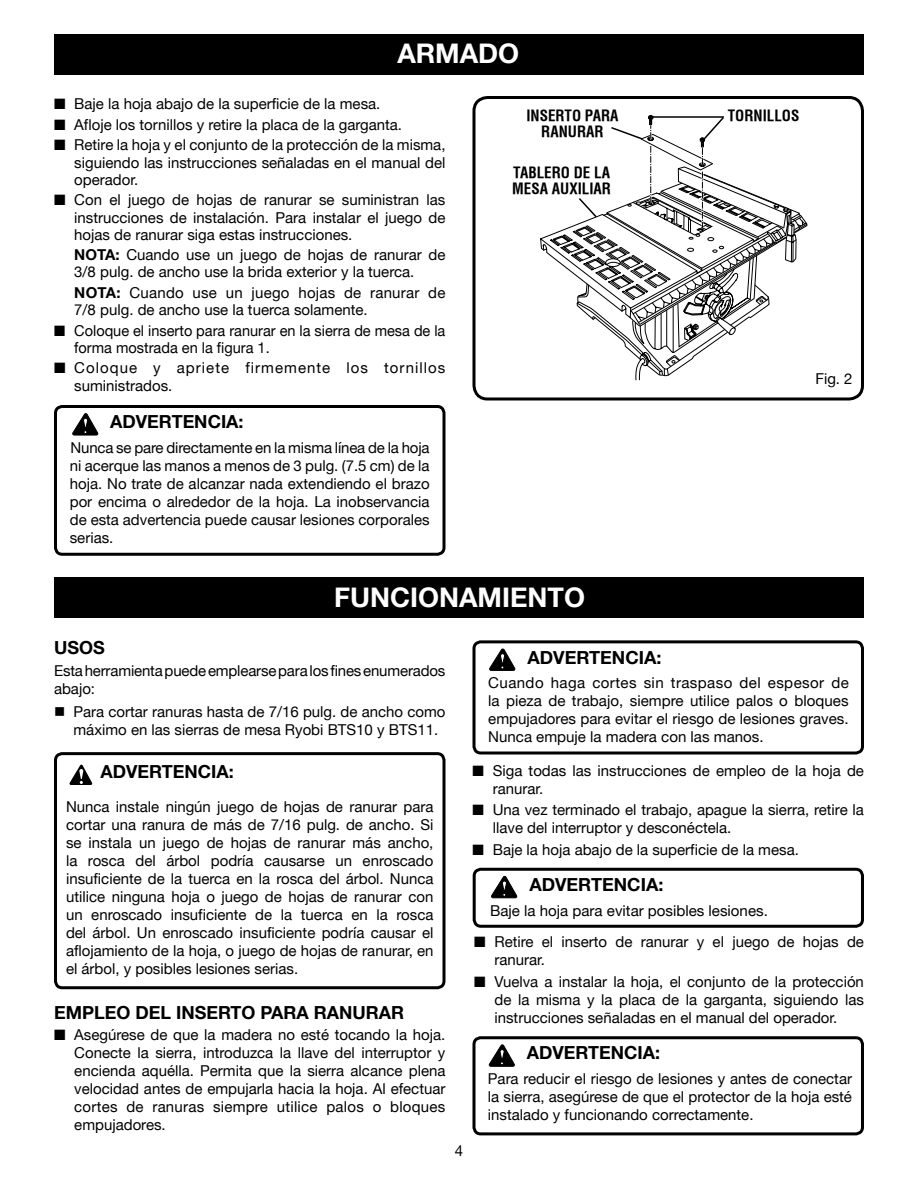
<style>
.page{position:relative;width:918px;height:1188px;background:#fff}
.page>*{position:absolute;margin:0;border:0;box-sizing:border-box;transform-origin:0 0}
.t1{font:700 27px "Helvetica Neue";color:#fff}
.Warning{font:700 18px "Helvetica Neue";color:#000}
.Body_1{font:700 18px "Helvetica Neue";color:#000}
.Heading_2{font:700 18px "Helvetica Neue";color:#000}
.Warning-2{font:15px/18px "Helvetica Neue";color:#000;text-align:justify}
.Body_text{font:15px/18px "Helvetica Neue";letter-spacing:-.01em;color:#000}
.Warning-3{font:15px/17.2px "Helvetica Neue";letter-spacing:.07em;color:#000}
.Callout{font:700 condensed 15px/15.8px "Helvetica";color:#000}
.s1{font-weight:700}
</style>
<div class="page">
<svg style="left:54px;top:405px;width:392px;height:149px"></svg>
<svg style="left:73px;top:414px;width:25px;height:21px"></svg>
<svg style="left:472px;top:96px;width:392px;height:303px"></svg>
<div style="left:54px;top:34px;width:810px;height:40px;background:#000"></div>
<svg style="left:472px;top:640px;width:392px;height:113px"></svg>
<svg style="left:490px;top:649px;width:25px;height:22px"></svg>
<svg style="left:472px;top:867px;width:392px;height:59px"></svg>
<svg style="left:472px;top:1036px;width:392px;height:98px"></svg>
<svg style="left:540px;top:115px;width:268px;height:265px"></svg>
<div style="left:54px;top:578px;width:810px;height:40px;background:#000"></div>
<svg style="left:54px;top:752px;width:392px;height:236px"></svg>
<svg style="left:70px;top:765px;width:22px;height:20px"></svg>
<p class="t1" style="left:397px;top:37px;width:123px">ARMADO</p>
<p class="Warning-2" style="left:54px;top:95px;width:328px">■ Baje la hoja abajo de la superficie de la mesa.</p>
<p class="Warning-2" style="left:54px;top:115px;width:350px">■ Afloje los tornillos y retire la placa de la garganta.</p>
<p class="Warning-2" style="left:74px;top:136px;width:373px;line-height:17.2px;text-indent:-20px">■ Retire la hoja y el conjunto de la protección de la misma, siguiendo las instrucciones señaladas en el manual del operador.</p>
<p class="Warning-2" style="left:74px;top:191px;width:373px;line-height:17.2px;text-indent:-20px">■ Con el juego de hojas de ranurar se suministran las instrucciones de instalación. Para instalar el juego de hojas de ranurar siga estas instrucciones.</p>
<p class="Warning-2" style="left:74px;top:246px;width:373px;line-height:17.2px"><span class="s1">NOTA:</span> Cuando use un juego de hojas de ranurar de<br>3/8 pulg. de ancho use la brida exterior y la tuerca.</p>
<p class="Warning-2" style="left:74px;top:284px;width:373px;line-height:17.2px"><span class="s1">NOTA:</span> Cuando use un juego hojas de ranurar de<br>7/8 pulg. de ancho use la tuerca solamente.</p>
<p class="Warning-2" style="left:74px;top:322px;width:373px;line-height:17.2px;text-indent:-20px">■ Coloque el inserto para ranurar en la sierra de mesa de la forma mostrada en la figura 1.</p>
<p class="Warning-3" style="left:74px;top:359px;width:373px;text-indent:-20px">■ Coloque y apriete firmemente los tornillos suministrados.</p>
<p class="Warning" style="left:110px;top:411px;width:135px">ADVERTENCIA:</p>
<p class="Warning-2" style="left:70px;top:438px;width:361px">Nunca se pare directamente en la misma línea de la hoja ni acerque las manos a menos de 3 pulg. (7.5 cm) de la hoja. No trate de alcanzar nada extendiendo el brazo por encima o alrededor de la hoja. La inobservancia de esta advertencia puede causar lesiones corporales serias.</p>
<p class="Callout" style="left:526px;top:108px;width:94px;text-align:center">INSERTO PARA<br>RANURAR</p>
<p class="Callout" style="left:728px;top:107px;width:73px">TORNILLOS</p>
<p class="Callout" style="left:512px;top:165px;width:100px">TABLERO DE LA<br>MESA AUXILIAR</p>
<p class="t1" style="left:334px;top:581px;width:252px">FUNCIONAMIENTO</p>
<p class="Warning-2" style="left:815px;top:370px;width:39px">Fig. 2</p>
<p class="Heading_2" style="left:54px;top:636px;width:52px">USOS</p>
<p class="Body_text" style="left:54px;top:662px;width:393px">Esta herramienta puede emplearse para los fines enumerados abajo:</p>
<p class="Warning-2" style="left:74px;top:702px;width:373px;text-indent:-20px">■ Para cortar ranuras hasta de 7/16 pulg. de ancho como máximo en las sierras de mesa Ryobi BTS10 y BTS11.</p>
<p class="Body_1" style="left:101px;top:761px;width:135px">ADVERTENCIA:</p>
<p class="Warning-2" style="left:66px;top:797px;width:369px">Nunca instale ningún juego de hojas de ranurar para cortar una ranura de más de 7/16 pulg. de ancho. Si se instala un juego de hojas de ranurar más ancho, la rosca del árbol podría causarse un enroscado insuficiente de la tuerca en la rosca del árbol. Nunca utilice ninguna hoja o juego de hojas de ranurar con un enroscado insuficiente de la tuerca en la rosca del árbol. Un enroscado insuficiente podría causar el aflojamiento de la hoja, o juego de hojas de ranurar, en el árbol, y posibles lesiones serias.</p>
<p class="Body_1" style="left:54px;top:1002px;width:352px">EMPLEO DEL INSERTO PARA RANURAR</p>
<p class="Warning-2" style="left:74px;top:1026px;width:373px;text-indent:-20px">■ Asegúrese de que la madera no esté tocando la hoja.<br>Conecte la sierra, introduzca la llave del interruptor y encienda aquélla. Permita que la sierra alcance plena velocidad antes de empujarla hacia la hoja. Al efectuar cortes de ranuras siempre utilice palos o bloques empujadores.</p>
<p class="Warning-2" style="left:455px;top:1142px;width:10px">4</p>
<p class="Warning" style="left:527px;top:646px;width:136px">ADVERTENCIA:</p>
<p class="Warning-2" style="left:488px;top:674px;width:362px">Cuando haga cortes sin traspaso del espesor de la pieza de trabajo, siempre utilice palos o bloques empujadores para evitar el riesgo de lesiones graves.<br>Nunca empuje la madera con las manos.</p>
<p class="Warning-2" style="left:493px;top:762px;width:373px;text-indent:-20px">■ Siga todas las instrucciones de empleo de la hoja de ranurar.</p>
<p class="Warning-2" style="left:493px;top:801px;width:373px;text-indent:-20px">■ Una vez terminado el trabajo, apague la sierra, retire la llave del interruptor y desconéctela.</p>
<p class="Warning-2" style="left:472px;top:840px;width:328px">■ Baje la hoja abajo de la superficie de la mesa.</p>
<p class="Warning" style="left:529px;top:873px;width:136px">ADVERTENCIA:</p>
<p class="Warning-2" style="left:490px;top:901px;width:279px">Baje la hoja para evitar posibles lesiones.</p>
<p class="Warning-2" style="left:494px;top:933px;width:371px;text-indent:-20px">■ Retire el inserto de ranurar y el juego de hojas de ranurar.</p>
<p class="Warning-2" style="left:494px;top:972px;width:371px;text-indent:-20px">■ Vuelva a instalar la hoja, el conjunto de la protección de la misma y la placa de la garganta, siguiendo las instrucciones señaladas en el manual del operador.</p>
<p class="Warning" style="left:527px;top:1042px;width:135px">ADVERTENCIA:</p>
<p class="Warning-2" style="left:488px;top:1070px;width:366px">Para reducir el riesgo de lesiones y antes de conectar la sierra, asegúrese de que el protector de la hoja esté instalado y funcionando correctamente.</p>
</div>
